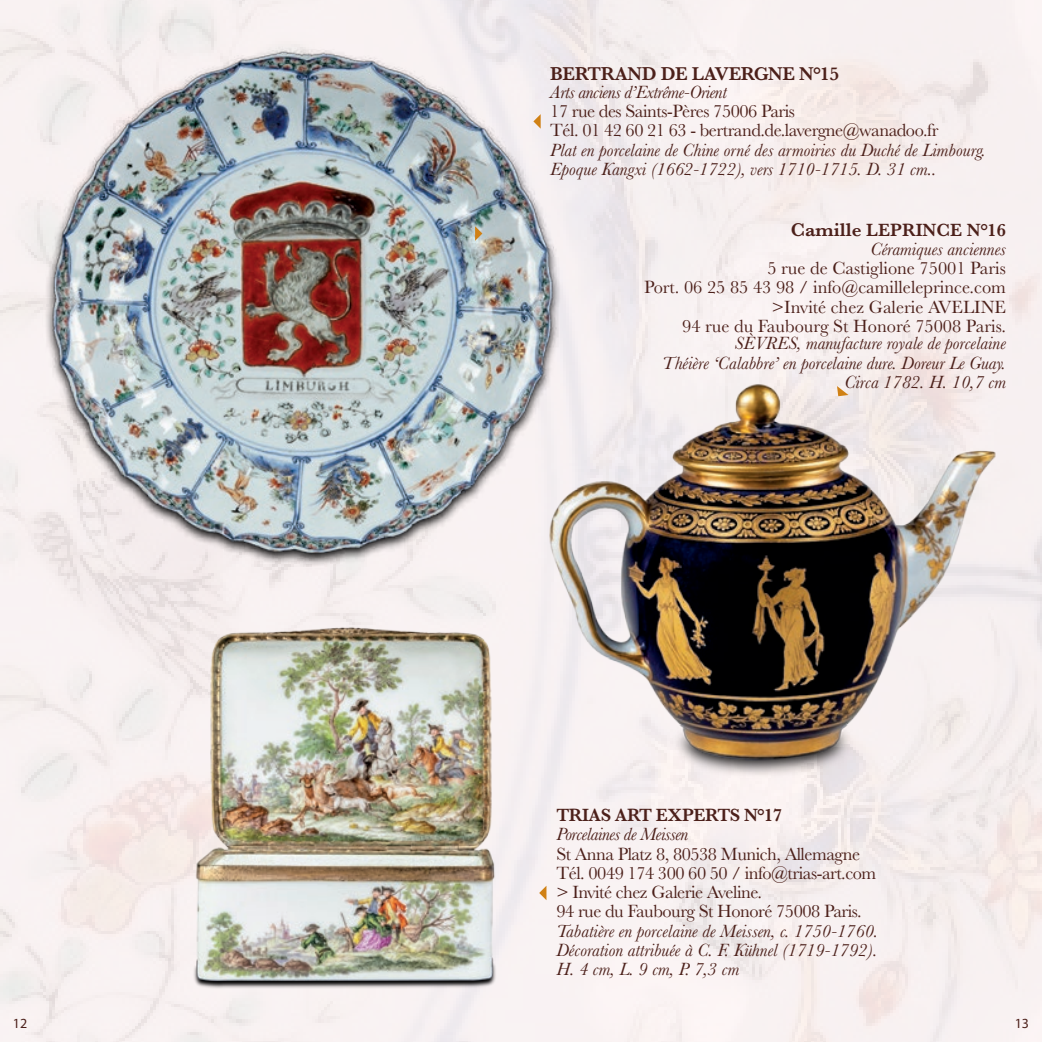
<style>
.page{position:relative;width:1042px;height:1042px;background:#fff}
.page>*{position:absolute;margin:0;border:0;box-sizing:border-box;transform-origin:0 0}
.t1{font:600 19.25px "Baskerville";letter-spacing:-.02em;color:#4c201a}
.t2{font:italic 18.38px/19.2px "Baskerville";color:#4c201a;text-align:right}
.t3{font:18.38px/19.2px "Baskerville";letter-spacing:-.025em;color:#4c201a}
.t4{font:18.38px/19.2px "Baskerville";color:#4c201a;text-align:right}
.t5{font:italic 18.38px "Baskerville";letter-spacing:-.025em;color:#4c201a}
.t6{font:600 18.38px "Baskerville";letter-spacing:-.025em;color:#4c201a}
.t7{font:14px "Myriad Pro";color:#4c201a}
.s1{font-weight:600;font-style:normal;font-size:19.25px}
.s2{font-weight:600;font-style:normal}
</style>
<div class="page">
<img style="left:0;top:0;width:1042px;height:1042px">
<img style="left:22px;top:36px;width:548px;height:551px">
<img style="left:477px;top:340px;width:565px;height:464px">
<svg style="left:475px;top:226px;width:7px;height:15px"></svg>
<svg style="left:533px;top:114px;width:8px;height:15px"></svg>
<img style="left:169px;top:599px;width:364px;height:425px">
<svg style="left:539px;top:885px;width:7px;height:15px"></svg>
<svg style="left:837px;top:386px;width:11px;height:10px"></svg>
<p class="t1" style="left:550px;top:60px;width:290px">BERTRAND DE LAVERGNE N°15</p>
<p class="t5" style="left:550px;top:80px;width:178px">Arts anciens d’Extrême-Orient</p>
<p class="t3" style="left:550px;top:102px;width:390px">17 rue des Saints-Pères 75006 Paris<br>Tél. 01 42 60 21 63 - bertrand.de.lavergne@wanadoo.fr</p>
<p class="t2" style="left:550px;top:140px;width:437px;text-align:left">Plat en porcelaine de Chine orné des armoiries du Duché de Limbourg.<br>Epoque Kangxi (1662-1722), vers 1710-1715. D. 31 cm..</p>
<p class="t2" style="left:791px;top:220px;width:217px"><span class="s1">Camille</span> <span class="s2">LEPRINCE N°16<br></span>Céramiques anciennes</p>
<p class="t4" style="left:644px;top:259px;width:363px">5 rue de Castiglione 75001 Paris<br>Port. 06 25 85 43 98 / info@camilleleprince.com &gt;Invité chez Galerie AVELINE<br>94 rue du Faubourg St Honoré 75008 Paris.</p>
<p class="t2" style="left:662px;top:334px;width:345px">SÈVRES, manufacture royale de porcelaine<br>Théière ‘Calabbre’ en porcelaine dure. Doreur Le Guay.<br>Circa 1782. H. 10,7 cm</p>
<p class="t6" style="left:556px;top:802px;width:227px">TRIAS ART EXPERTS N°17</p>
<p class="t5" style="left:556px;top:822px;width:134px">Porcelaines de Meissen</p>
<p class="t3" style="left:556px;top:844px;width:321px">St Anna Platz 8, 80538 Munich, Allemagne Tél. 0049 174 300 60 50 / info@trias-art.com &gt; Invité chez Galerie Aveline.<br>94 rue du Faubourg St Honoré 75008 Paris.</p>
<p class="t2" style="left:556px;top:921px;width:323px;text-align:justify">Tabatière en porcelaine de Meissen, c. 1750-1760.<br>Décoration attribuée à C. F. Kühnel (1719-1792).<br>H. 4 cm, L. 9 cm, P. 7,3 cm</p>
<p class="t7" style="left:13px;top:1015px;width:16px">12</p>
<p class="t7" style="left:1014px;top:1015px;width:16px">13</p>
</div>
